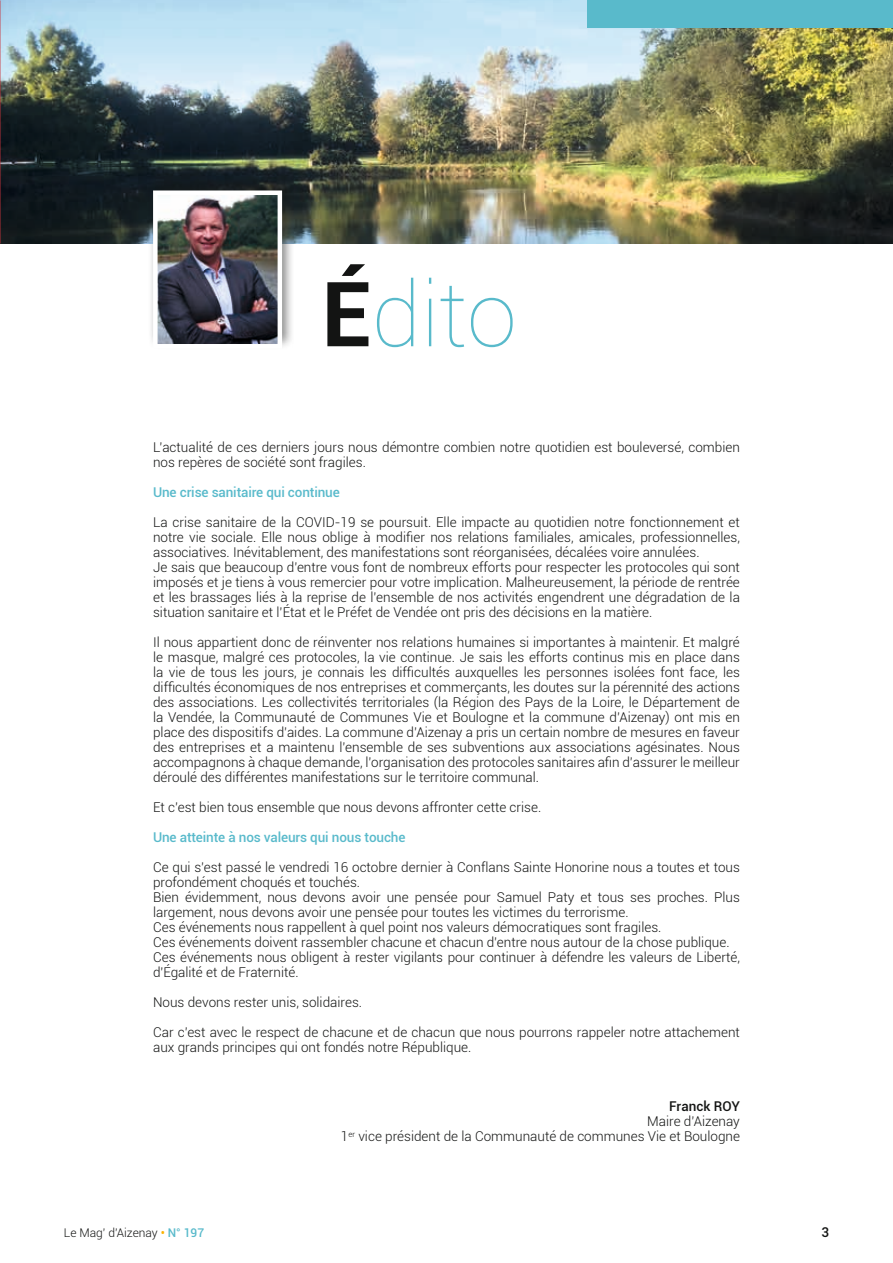
<style>
.page{position:relative;width:893px;height:1263px;background:#fff}
.page>*{position:absolute;margin:0;border:0;box-sizing:border-box;transform-origin:0 0}
.t1{font:100 90px "Roboto";color:#59bacb}
.t2{font:300 13.5px/15px "Roboto";color:#131413}
.t3{font:500 13.5px "Roboto";letter-spacing:-.01em;color:#59bacb}
.t4{font:500 13.5px "Roboto";color:#131413}
.t5{font:300 12px "Roboto";color:#131413}
.s1{font-weight:700;color:#131413}
.s2{font-weight:500;color:#fbb200}
.s3{font-weight:500;color:#59bacb}
</style>
<div class="page">
<img style="left:1px;top:0;width:892px;height:243px">
<div style="left:587px;top:0;width:306px;height:28px;background:#59bacb"></div>
<div style="left:148px;top:174px;width:147px;height:176px;background:#131413;opacity:.5"></div>
<img style="left:158px;top:195px;width:119px;height:148px">
<div style="left:153px;top:190px;width:129px;height:158px;border:4px solid #fff"></div>
<img style="left:0;top:0;width:1px;height:243px">
<h1 class="t1" style="left:322px;top:252px;width:196px"><span class="s1">É</span>dito</h1>
<p class="t2" style="left:153px;top:439px;width:588px">L’actualité de ces derniers jours nous démontre combien notre quotidien est bouleversé, combien nos repères de société sont fragiles.</p>
<p class="t3" style="left:153px;top:482px;width:188px">Une crise sanitaire qui continue</p>
<p class="t2" style="left:153px;top:514px;width:588px">La crise sanitaire de la COVID-19 se poursuit. Elle impacte au quotidien notre fonctionnement et notre vie sociale. Elle nous oblige à modifier nos relations familiales, amicales, professionnelles, associatives. Inévitablement, des manifestations sont réorganisées, décalées voire annulées.<br>Je sais que beaucoup d’entre vous font de nombreux efforts pour respecter les protocoles qui sont imposés et je tiens à vous remercier pour votre implication. Malheureusement, la période de rentrée et les brassages liés à la reprise de l’ensemble de nos activités engendrent une dégradation de la situation sanitaire et l’État et le Préfet de Vendée ont pris des décisions en la matière.</p>
<p class="t2" style="left:153px;top:634px;width:588px;text-align:justify">Il nous appartient donc de réinventer nos relations humaines si importantes à maintenir. Et malgré le masque, malgré ces protocoles, la vie continue. Je sais les efforts continus mis en place dans la vie de tous les jours, je connais les difficultés auxquelles les personnes isolées font face, les difficultés économiques de nos entreprises et commerçants, les doutes sur la pérennité des actions des associations. Les collectivités territoriales (la Région des Pays de la Loire, le Département de la Vendée, la Communauté de Communes Vie et Boulogne et la commune d’Aizenay) ont mis en place des dispositifs d’aides. La commune d’Aizenay a pris un certain nombre de mesures en faveur des entreprises et a maintenu l’ensemble de ses subventions aux associations agésinates. Nous accompagnons à chaque demande, l’organisation des protocoles sanitaires afin d’assurer le meilleur déroulé des différentes manifestations sur le territoire communal.</p>
<p class="t2" style="left:153px;top:799px;width:390px">Et c’est bien tous ensemble que nous devons affronter cette crise.</p>
<p class="t3" style="left:153px;top:827px;width:254px">Une atteinte à nos valeurs qui nous touche</p>
<p class="t2" style="left:153px;top:859px;width:588px">Ce qui s’est passé le vendredi 16 octobre dernier à Conflans Sainte Honorine nous a toutes et tous profondément choqués et touchés.<br>Bien évidemment, nous devons avoir une pensée pour Samuel Paty et tous ses proches. Plus largement, nous devons avoir une pensée pour toutes les victimes du terrorisme.<br>Ces événements nous rappellent à quel point nos valeurs démocratiques sont fragiles.<br>Ces événements doivent rassembler chacune et chacun d’entre nous autour de la chose publique.<br>Ces événements nous obligent à rester vigilants pour continuer à défendre les valeurs de Liberté, d'Égalité et de Fraternité.</p>
<p class="t2" style="left:153px;top:994px;width:210px">Nous devons rester unis, solidaires.</p>
<p class="t2" style="left:153px;top:1024px;width:588px">Car c’est avec le respect de chacune et de chacun que nous pourrons rappeler notre attachement aux grands principes qui ont fondés notre République.</p>
<p class="t4" style="left:669px;top:1097px;width:72px">Franck ROY</p>
<p class="t2" style="left:341px;top:1113px;width:401px;text-align:right">Maire d’Aizenay<br>1<sup>er</sup> vice président de la Communauté de communes Vie et Boulogne</p>
<p class="t5" style="left:64px;top:1225px;width:142px">Le Mag' d'Aizenay <span class="s2">•</span> <span class="s3">N° 197</span></p>
<p class="t4" style="left:821px;top:1223px;width:9px">3</p>
</div>
